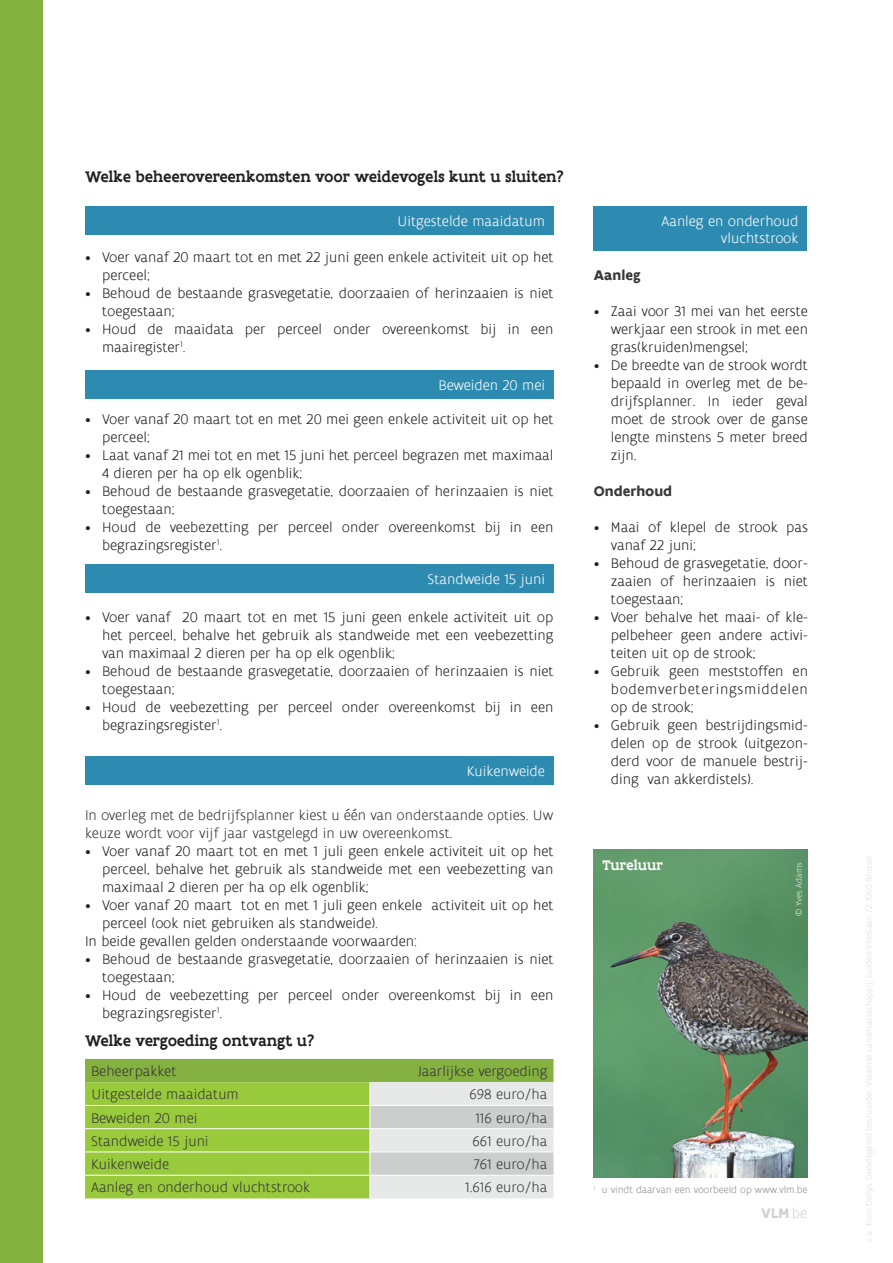
<style>
.page{position:relative;width:893px;height:1263px;background:#fff}
.page>*{position:absolute;margin:0;border:0;box-sizing:border-box;transform-origin:0 0}
.titel{font:500 16.5px "Flanders Art Serif";color:#231f20}
.opsomming{font:300 15px/18px "Flanders Art Sans";color:#231f20}
.tekst{font:300 15px/18px "Flanders Art Sans";color:#383839}
.t1{font:300 15px/16.5px "Flanders Art Sans";color:#fff;text-align:right}
.tekst-2{font:700 15px "Flanders Art Sans";color:#383839}
.tekst-3{font:500 15px "Flanders Art Serif";color:#fff}
.t2{font:700 15px "Flanders Art Sans";color:#cccdcd}
.tekst-4{font:300 10.5px "Flanders Art Sans";color:#8d9091}
.tekst-5{font:300 9px "Flanders Art Sans";color:#e7e9e8}
.s1{font-weight:300}
</style>
<div class="page">
<div style="left:0;top:0;width:43px;height:1263px;background:#84b13f"></div>
<div style="left:85px;top:206px;width:468px;height:28px;background:#2d8bb1"></div>
<div style="left:85px;top:370px;width:468px;height:28px;background:#2d8bb1"></div>
<div style="left:85px;top:564px;width:468px;height:28px;background:#2d8bb1"></div>
<div style="left:85px;top:756px;width:468px;height:28px;background:#2d8bb1"></div>
<div style="left:594px;top:206px;width:213px;height:45px;background:#2d8bb1"></div>
<svg style="left:85px;top:1059px;width:468px;height:139px;background:#adcd75"></svg>
<img style="left:594px;top:849px;width:214px;height:329px">
<p class="titel" style="left:85px;top:166px;width:480px">Welke beheerovereenkomsten voor weidevogels kunt u sluiten?</p>
<p class="t1" style="left:397px;top:213px;width:149px">Uitgestelde maaidatum</p>
<p class="opsomming" style="left:102px;top:248px;width:453px;text-indent:-17px">• Voer vanaf 20 maart tot en met 22 juni geen enkele activiteit uit op het perceel;</p>
<p class="opsomming" style="left:102px;top:284px;width:453px;text-indent:-17px">• Behoud de bestaande grasvegetatie, doorzaaien of herinzaaien is niet toegestaan;</p>
<p class="opsomming" style="left:102px;top:320px;width:453px;text-indent:-17px">• Houd de maaidata per perceel onder overeenkomst bij in een maairegister<sup>1</sup>.</p>
<p class="t1" style="left:439px;top:377px;width:108px">Beweiden 20 mei</p>
<p class="opsomming" style="left:102px;top:410px;width:453px;text-indent:-17px">• Voer vanaf 20 maart tot en met 20 mei geen enkele activiteit uit op het perceel;</p>
<p class="opsomming" style="left:102px;top:446px;width:453px;text-indent:-17px">• Laat vanaf 21 mei tot en met 15 juni het perceel begrazen met maximaal<br>4 dieren per ha op elk ogenblik;</p>
<p class="opsomming" style="left:102px;top:482px;width:453px;text-indent:-17px">• Behoud de bestaande grasvegetatie, doorzaaien of herinzaaien is niet toegestaan;</p>
<p class="opsomming" style="left:102px;top:518px;width:453px;text-indent:-17px">• Houd de veebezetting per perceel onder overeenkomst bij in een begrazingsregister<sup>1</sup>.</p>
<p class="t1" style="left:427px;top:571px;width:119px">Standweide 15 juni</p>
<p class="opsomming" style="left:102px;top:608px;width:453px;text-align:justify;text-indent:-17px">• Voer vanaf 20 maart tot en met 15 juni geen enkele activiteit uit op het perceel, behalve het gebruik als standweide met een veebezetting van maximaal 2 dieren per ha op elk ogenblik;</p>
<p class="opsomming" style="left:102px;top:662px;width:453px;text-indent:-17px">• Behoud de bestaande grasvegetatie, doorzaaien of herinzaaien is niet toegestaan;</p>
<p class="opsomming" style="left:102px;top:698px;width:453px;text-indent:-17px">• Houd de veebezetting per perceel onder overeenkomst bij in een begrazingsregister<sup>1</sup>.</p>
<p class="t1" style="left:467px;top:763px;width:80px">Kuikenweide</p>
<p class="tekst" style="left:85px;top:806px;width:470px">In overleg met de bedrijfsplanner kiest u één van onderstaande opties. Uw keuze wordt voor vijf jaar vastgelegd in uw overeenkomst.</p>
<p class="opsomming" style="left:102px;top:842px;width:453px;text-align:justify;text-indent:-17px">• Voer vanaf 20 maart tot en met 1 juli geen enkele activiteit uit op het perceel, behalve het gebruik als standweide met een veebezetting van maximaal 2 dieren per ha op elk ogenblik;</p>
<p class="opsomming" style="left:102px;top:896px;width:453px;text-indent:-17px">• Voer vanaf 20 maart tot en met 1 juli geen enkele activiteit uit op het perceel (ook niet gebruiken als standweide).</p>
<p class="opsomming" style="left:85px;top:932px;width:333px">In beide gevallen gelden onderstaande voorwaarden:</p>
<p class="opsomming" style="left:102px;top:950px;width:453px;text-indent:-17px">• Behoud de bestaande grasvegetatie, doorzaaien of herinzaaien is niet toegestaan;</p>
<p class="opsomming" style="left:102px;top:986px;width:453px;text-indent:-17px">• Houd de veebezetting per perceel onder overeenkomst bij in een begrazingsregister<sup>1</sup>.</p>
<p class="titel" style="left:85px;top:1030px;width:231px">Welke vergoeding ontvangt u?</p>
<p class="tekst" style="left:91px;top:1063px;width:87px">Beheerpakket</p>
<p class="tekst" style="left:417px;top:1063px;width:131px">Jaarlijkse vergoeding</p>
<p class="tekst" style="left:91px;top:1086px;width:149px">Uitgestelde maaidatum</p>
<p class="tekst" style="left:469px;top:1086px;width:80px">698 euro/ha</p>
<p class="tekst" style="left:91px;top:1109px;width:108px">Beweiden 20 mei</p>
<p class="tekst" style="left:475px;top:1109px;width:74px">116 euro/ha</p>
<p class="tekst" style="left:91px;top:1132px;width:119px">Standweide 15 juni</p>
<p class="tekst" style="left:472px;top:1132px;width:77px">661 euro/ha</p>
<p class="tekst" style="left:91px;top:1156px;width:80px">Kuikenweide</p>
<p class="tekst" style="left:474px;top:1156px;width:75px">761 euro/ha</p>
<p class="tekst" style="left:91px;top:1179px;width:221px">Aanleg en onderhoud vluchtstrook</p>
<p class="tekst" style="left:465px;top:1179px;width:84px">1.616 euro/ha</p>
<p class="t1" style="left:661px;top:213px;width:139px">Aanleg en onderhoud vluchtstrook</p>
<p class="tekst-2" style="left:594px;top:266px;width:48px">Aanleg</p>
<p class="opsomming" style="left:611px;top:303px;width:199px;text-align:justify;text-indent:-17px">• Zaai voor 31 mei van het eerste werkjaar een strook in met een gras(kruiden)mengsel;</p>
<p class="opsomming" style="left:611px;top:357px;width:199px;text-align:justify;text-indent:-17px">• De breedte van de strook wordt bepaald in overleg met de be&shy;drijfsplanner. In ieder geval moet de strook over de ganse lengte minstens 5 meter breed zijn.</p>
<p class="tekst-2" style="left:594px;top:482px;width:80px">Onderhoud</p>
<p class="opsomming" style="left:611px;top:519px;width:199px;text-indent:-17px">• Maai of klepel de strook pas vanaf 22 juni;</p>
<p class="opsomming" style="left:611px;top:555px;width:199px;text-align:justify;text-indent:-17px">• Behoud de grasvegetatie, door&shy;zaaien of herinzaaien is niet toegestaan;</p>
<p class="opsomming" style="left:611px;top:609px;width:199px;text-align:justify;text-indent:-17px">• Voer behalve het maai- of kle&shy;pelbeheer geen andere activi&shy;teiten uit op de strook;</p>
<p class="opsomming" style="left:611px;top:663px;width:199px;text-align:justify;text-indent:-17px">• Gebruik geen meststoffen en bodemverbeteringsmiddelen op de strook;</p>
<p class="opsomming" style="left:611px;top:717px;width:199px;text-align:justify;text-indent:-17px">• Gebruik geen bestrijdingsmid&shy;delen op de strook (uitgezon&shy;derd voor de manuele bestrij&shy;ding van akkerdistels).</p>
<p class="tekst-3" style="left:602px;top:856px;width:62px">Tureluur</p>
<p class="tekst-5" style="left:794px;top:916px;width:55px;rotate:-90deg">© Yves Adams</p>
<p class="tekst-4" style="left:594px;top:1183px;width:215px"><sup>1</sup> u vindt daarvan een voorbeeld op www.vlm.be</p>
<p class="t2" style="left:761px;top:1203px;width:47px">VLM<span class="s1">.be</span></p>
</div>
